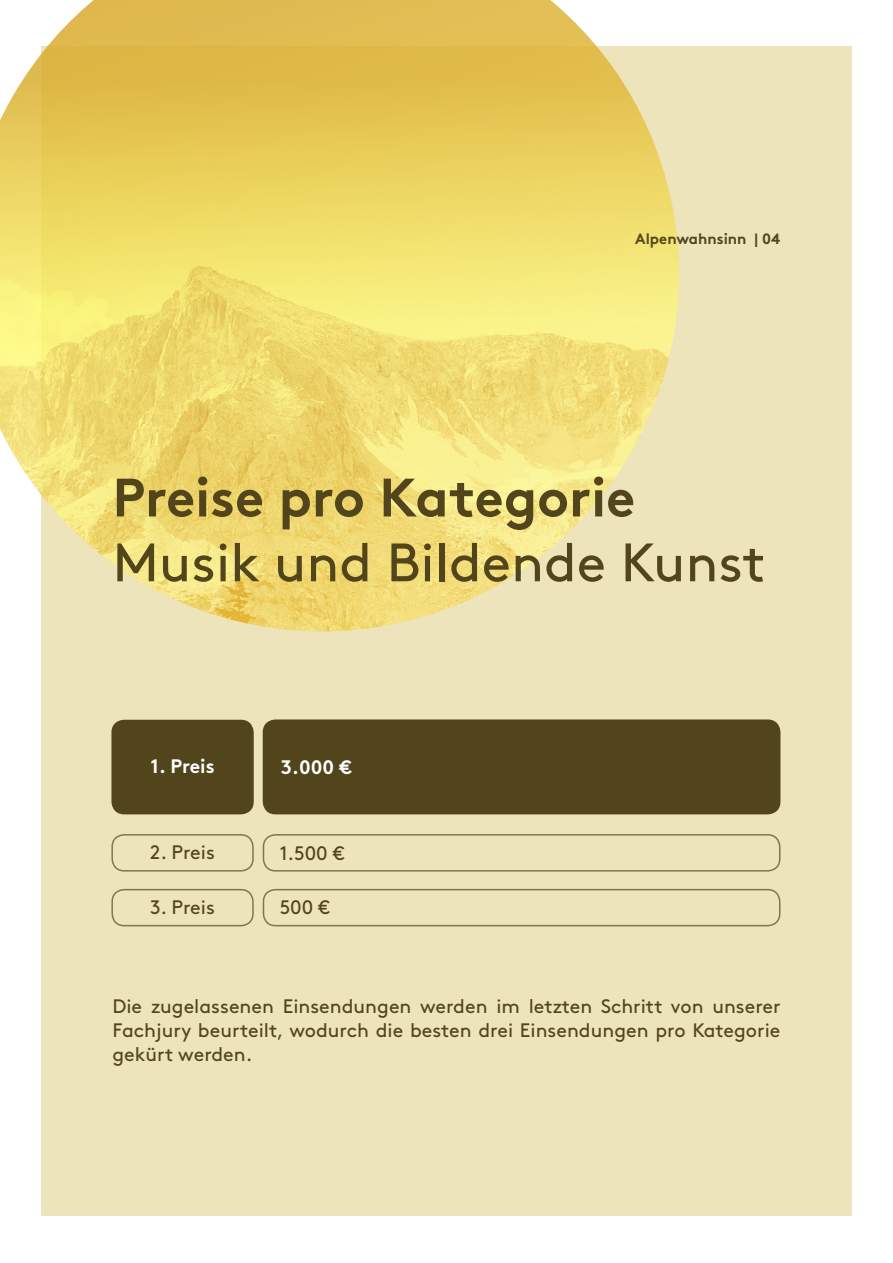
<style>
.page{position:relative;width:893px;height:1263px;background:#fff}
.page>*{position:absolute;margin:0;border:0;box-sizing:border-box;transform-origin:0 0}
.t1{font:54px "Brown Std";color:#52451b}
.t2{font:700 54px "Brown Std";color:#52451b}
.t3{font:19.5px/24px "Brown Std";color:#52451b;text-align:justify}
.t4{font:700 19.5px "Brown Std";color:#fff}
.t5{font:700 15px "Brown Std";color:#52451b}
</style>
<div class="page">
<div style="left:41px;top:47px;width:810px;height:1169px;background:#ede4bb"></div>
<img style="left:0;top:0;width:722px;height:632px">
<div style="left:263px;top:720px;width:517px;height:94px;background:#52451b;border-radius:12px"></div>
<div style="left:263px;top:719px;width:517px;height:95px;border:2px solid #52451b;border-radius:12px"></div>
<div style="left:263px;top:834px;width:517px;height:37px;border:2px solid #52451b;border-radius:12px"></div>
<div style="left:263px;top:889px;width:517px;height:37px;border:2px solid #52451b;border-radius:12px"></div>
<div style="left:111px;top:834px;width:143px;height:37px;border:2px solid #52451b;border-radius:12px"></div>
<div style="left:112px;top:720px;width:141px;height:94px;background:#52451b;border-radius:12px"></div>
<div style="left:111px;top:720px;width:143px;height:94px;border:2px solid #52451b;border-radius:12px"></div>
<div style="left:111px;top:889px;width:143px;height:37px;border:2px solid #52451b;border-radius:12px"></div>
<p class="t5" style="left:635px;top:229px;width:147px">Alpenwahnsinn | 04</p>
<h1 class="t2" style="left:112px;top:465px;width:524px">Preise pro Kategorie</h1>
<h1 class="t1" style="left:112px;top:531px;width:654px">Musik und Bildende Kunst</h1>
<p class="t4" style="left:151px;top:754px;width:66px">1. Preis</p>
<p class="t3" style="left:150px;top:840px;width:66px">2. Preis</p>
<p class="t3" style="left:150px;top:895px;width:66px">3. Preis</p>
<p class="t4" style="left:281px;top:755px;width:73px">3.000 €</p>
<p class="t3" style="left:280px;top:842px;width:66px">1.500 €</p>
<p class="t3" style="left:280px;top:895px;width:52px">500 €</p>
<p class="t3" style="left:113px;top:994px;width:670px">Die zugelassenen Einsendungen werden im letzten Schritt von unserer Fachjury beurteilt, wodurch die besten drei Einsendungen pro Kategorie gekürt werden.</p>
</div>
